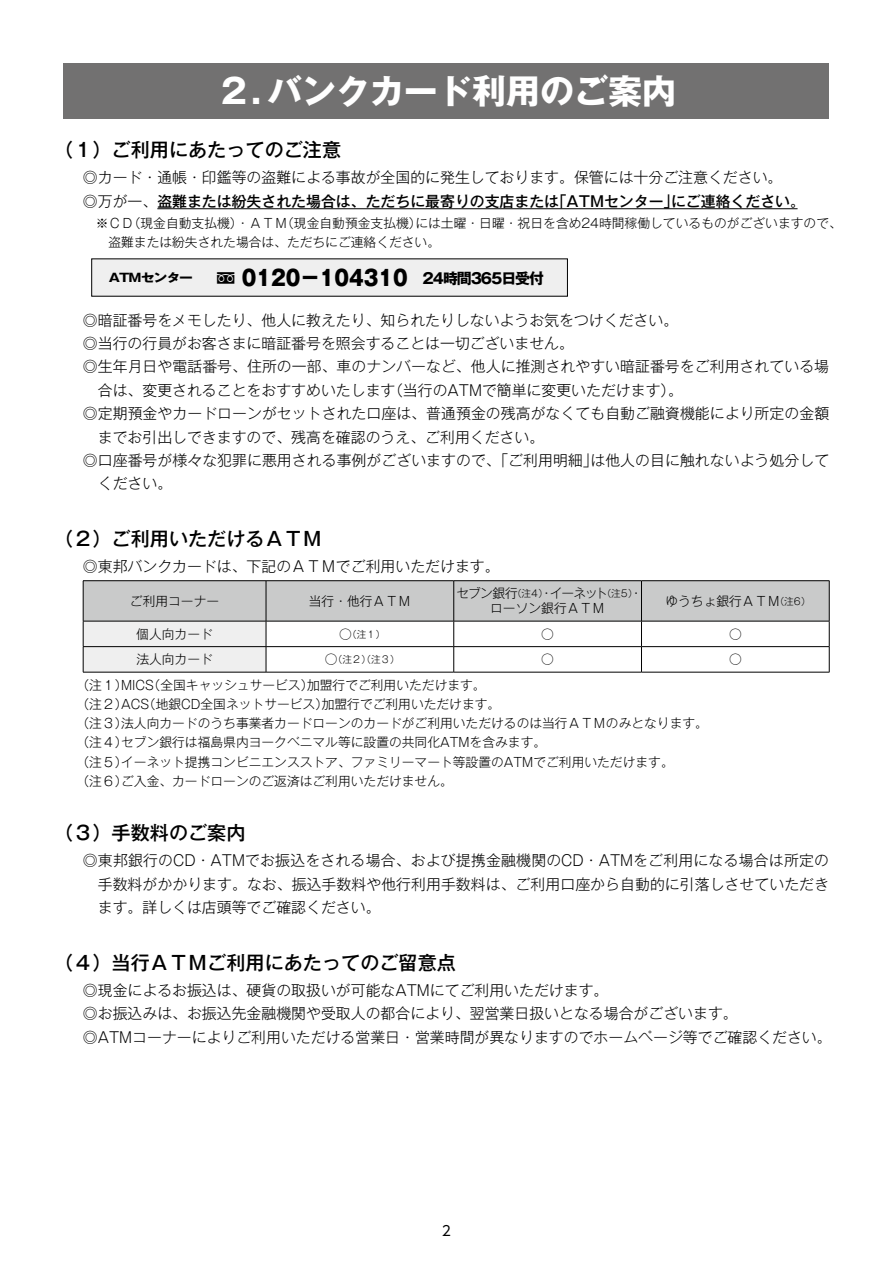
<style>
.page{position:relative;width:893px;height:1263px;background:#fff}
.page>*{position:absolute;margin:0;border:0;box-sizing:border-box;transform-origin:0 0}
.t1{font:700 34.05px "Gothic MB101 Pr 6 N";color:#fff}
.t2{font:800 21.3px "Gothic MB101 Pr 6 N";color:#000;scale:.91 1}
.t3{font:500 19.2px "Gothic MB101 Pr 6 N";color:#000}
.t4{font:300 14.85px/23.4px "Gothic MB101 Pr 6 N";color:#000}
.t5{font:13.8px "UD Shin Go Pr 6 N";color:#000}
.t6{font:300 12.75px/19.2px "Gothic MB101 Pr 6 N";color:#000}
.t7{font:300 9.6px "Gothic MB101 Pr 6 N";color:#000}
.s1{font-weight:500}
.s2{font-family:"npsei 1 digaiji shingo H";font-weight:400}
.s3{font-weight:700;font-size:14.85px}
.s4{font-size:9.6px}
.s5{font-size:12.75px}
</style>
<div class="page">
<div style="left:64px;top:64px;width:765px;height:55px;background:#727171"></div>
<hr style="left:157px;top:208px;width:641px;height:1px;background:#000">
<div style="left:92px;top:259px;width:475px;height:37px;background:#efefef"></div>
<svg style="left:83px;top:581px;width:747px;height:91px"></svg>
<hr style="left:83px;top:672px;width:183px;height:1px;background:#000">
<hr style="left:266px;top:672px;width:188px;height:1px;background:#000">
<hr style="left:454px;top:672px;width:187px;height:1px;background:#000">
<hr style="left:641px;top:672px;width:188px;height:1px;background:#000">
<hr style="left:83px;top:580px;width:183px;height:1px;background:#000">
<hr style="left:83px;top:581px;width:1px;height:40px;background:#000">
<hr style="left:266px;top:580px;width:188px;height:1px;background:#000">
<hr style="left:266px;top:581px;width:1px;height:40px;background:#000">
<hr style="left:454px;top:580px;width:187px;height:1px;background:#000">
<hr style="left:453px;top:581px;width:1px;height:40px;background:#000">
<hr style="left:641px;top:580px;width:188px;height:1px;background:#000">
<hr style="left:641px;top:581px;width:1px;height:40px;background:#000">
<hr style="left:829px;top:581px;width:1px;height:40px;background:#000">
<hr style="left:83px;top:621px;width:183px;height:1px;background:#000">
<hr style="left:266px;top:621px;width:188px;height:1px;background:#000">
<hr style="left:454px;top:621px;width:187px;height:1px;background:#000">
<hr style="left:641px;top:621px;width:188px;height:1px;background:#000">
<h1 class="t1" style="left:217px;top:63px;width:461px">２．バンクカード利用のご案内</h1>
<p class="t3" style="left:54px;top:134px;width:289px">（１）ご利用にあたってのご注意</p>
<p class="t4" style="left:83px;top:165px;width:724px">◎カード・通帳・印鑑等の盗難による事故が全国的に発生しております。保管には十分ご注意ください。<br>◎万が一、<span class="s1">盗難または紛失された場合は、ただちに最寄りの支店または「ATMセンター」にご連絡ください。</span></p>
<p class="t6" style="left:108px;top:213px;width:735px;text-indent:-26px">　※ＣＤ（現金自動支払機）・ＡＴＭ（現金自動預金支払機）には土曜・日曜・祝日を含め24時間稼働しているものがございますので、盗難または紛失された場合は、ただちにご連絡ください。</p>
<h2 class="t2" style="left:109px;top:260px;width:480px"><sup>ATMセンター</sup> <span class="s2">あ</span> 0120−104310 <span class="s3">24時間365日受付</span></h2>
<p class="t4" style="left:83px;top:307px;width:597px">◎暗証番号をメモしたり、他人に教えたり、知られたりしないようお気をつけください。</p>
<p class="t4" style="left:83px;top:330px;width:493px">◎当行の行員がお客さまに暗証番号を照会することは一切ございません。</p>
<p class="t4" style="left:83px;top:354px;width:748px">◎生年月日や電話番号、住所の一部、車のナンバーなど、他人に推測されやすい暗証番号をご利用されている場</p>
<p class="t4" style="left:98px;top:377px;width:587px">合は、変更されることをおすすめいたします（当行のATMで簡単に変更いただけます）。</p>
<p class="t4" style="left:83px;top:401px;width:748px">◎定期預金やカードローンがセットされた口座は、普通預金の残高がなくても自動ご融資機能により所定の金額</p>
<p class="t4" style="left:98px;top:424px;width:448px">までお引出しできますので、残高を確認のうえ、ご利用ください。</p>
<p class="t4" style="left:83px;top:447px;width:748px">◎口座番号が様々な犯罪に悪用される事例がございますので、「ご利用明細」は他人の目に触れないよう処分して</p>
<p class="t4" style="left:98px;top:471px;width:76px">ください。</p>
<p class="t3" style="left:54px;top:523px;width:269px">（２）ご利用いただけるＡＴＭ</p>
<p class="t4" style="left:83px;top:554px;width:418px">◎東邦バンクカードは、下記のＡＴＭでご利用いただけます。</p>
<p class="t6" style="left:130px;top:590px;width:91px">ご利用コーナー</p>
<p class="t6" style="left:309px;top:590px;width:104px">当行・他行ＡＴＭ</p>
<p class="t6" style="left:457px;top:585px;width:187px;line-height:14.9px;text-align:center">セブン銀行<span class="s4">（注４）</span>・イーネット<span class="s4">（注５）</span>・ローソン銀行ＡＴＭ</p>
<p class="t6" style="left:665px;top:590px;width:147px">ゆうちょ銀行ＡＴＭ<span class="s4">（注６）</span></p>
<p class="t6" style="left:136px;top:623px;width:78px">個人向カード</p>
<p class="t7" style="left:339px;top:626px;width:48px"><span class="s5">○</span>（注１）</p>
<p class="t6" style="left:541px;top:623px;width:14px">○</p>
<p class="t6" style="left:729px;top:623px;width:14px">○</p>
<p class="t6" style="left:136px;top:649px;width:78px">法人向カード</p>
<p class="t7" style="left:325px;top:651px;width:76px"><span class="s5">○</span>（注２）（注３）</p>
<p class="t6" style="left:541px;top:649px;width:14px">○</p>
<p class="t6" style="left:729px;top:649px;width:14px">○</p>
<p class="t6" style="left:77px;top:674px;width:633px">（注１）MICS（全国キャッシュサービス）加盟行でご利用いただけます。<br>（注２）ACS（地銀CD全国ネットサービス）加盟行でご利用いただけます。<br>（注３）法人向カードのうち事業者カードローンのカードがご利用いただけるのは当行ＡＴＭのみとなります。（注４）セブン銀行は福島県内ヨークベニマル等に設置の共同化ATMを含みます。<br>（注５）イーネット提携コンビニエンスストア、ファミリーマート等設置のATMでご利用いただけます。<br>（注６）ご入金、カードローンのご返済はご利用いただけません。</p>
<p class="t3" style="left:54px;top:817px;width:193px">（３）手数料のご案内</p>
<p class="t4" style="left:98px;top:848px;width:733px;text-align:justify;text-indent:-15px">◎東邦銀行のCD・ATMでお振込をされる場合、および提携金融機関のCD・ATMをご利用になる場合は所定の手数料がかかります。なお、振込手数料や他行利用手数料は、ご利用口座から自動的に引落しさせていただきます。詳しくは店頭等でご確認ください。</p>
<p class="t3" style="left:54px;top:947px;width:403px">（４）当行ＡＴＭご利用にあたってのご留意点</p>
<p class="t4" style="left:83px;top:977px;width:750px">◎現金によるお振込は、硬貨の取扱いが可能なATMにてご利用いただけます。<br>◎お振込みは、お振込先金融機関や受取人の都合により、翌営業日扱いとなる場合がございます。<br>◎ATMコーナーによりご利用いただける営業日・営業時間が異なりますのでホームページ等でご確認ください。</p>
<p class="t5" style="left:442px;top:1220px;width:11px">2</p>
</div>
